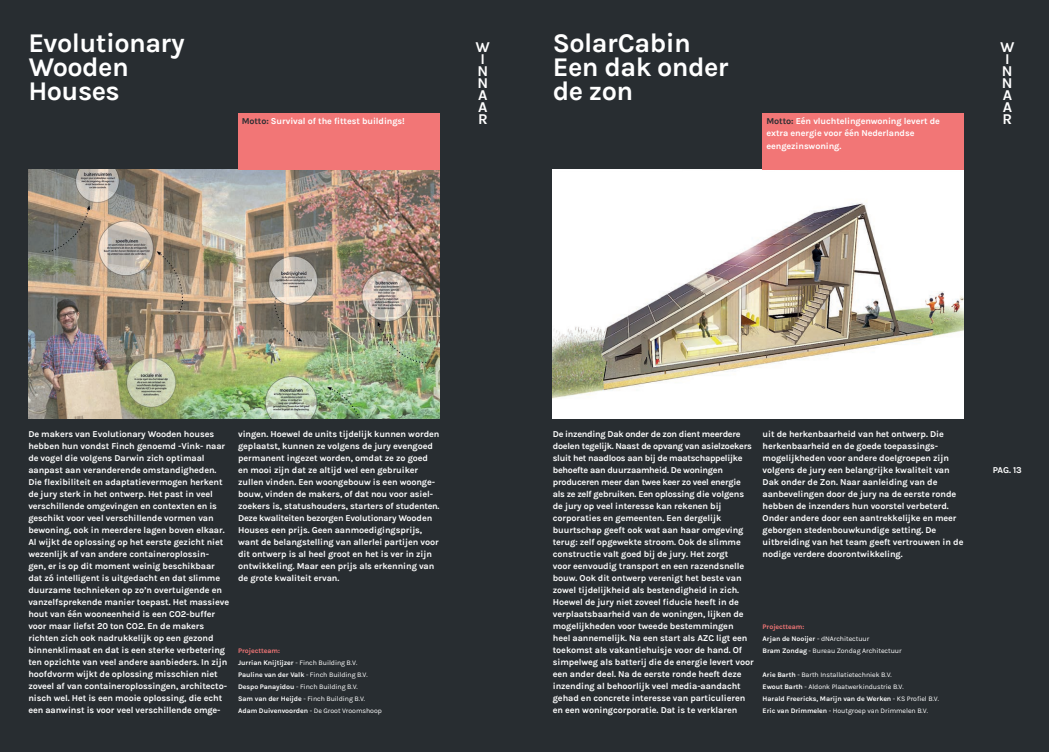
<style>
.page{position:relative;width:1049px;height:752px;background:#fff}
.page>*{position:absolute;margin:0;border:0;box-sizing:border-box;transform-origin:0 0}
.t1{font:700 27px/24px "Karla";letter-spacing:-.02em;color:#fff}
.t2{font:700 15px/12px "Karla";color:#fff}
.t3{font:700 9px/12px "Karla";letter-spacing:-.01em;color:#fff}
.t4{font:7px/12px "Karla";letter-spacing:-.01em;color:#fff}
.s1{color:#282d31}
.s2{font-weight:700;color:#f27676}
.s3{font-weight:700}
</style>
<div class="page">
<div style="left:0;top:0;width:1049px;height:751px;background:#282d31"></div>
<img style="left:553px;top:170px;width:411px;height:248px">
<img style="left:28px;top:170px;width:411px;height:248px">
<div style="left:238px;top:113px;width:201px;height:57px;background:#f27676"></div>
<div style="left:763px;top:113px;width:201px;height:57px;background:#f27676"></div>
<h1 class="t1" style="left:28px;top:31px;width:158px">Evolutionary<br>Wooden<br>Houses</h1>
<h1 class="t1" style="left:553px;top:31px;width:178px">SolarCabin<br>Een dak onder de zon</h1>
<h2 class="t2" style="left:476px;top:41px;width:16px">W<br>I<br>N<br>N<br>A<br>A<br>R</h2>
<p class="t3" style="left:242px;top:115px;width:165px"><span class="s1">Motto:</span> Survival of the fittest buildings!</p>
<p class="t3" style="left:766px;top:115px;width:175px"><span class="s1">Motto:</span> Eén vluchtelingenwoning levert de extra energie voor één Nederlandse eengezinswoning.</p>
<h2 class="t2" style="left:1000px;top:41px;width:16px">W<br>I<br>N<br>N<br>A<br>A<br>R</h2>
<p class="t3" style="left:28px;top:427px;width:202px">De makers van Evolutionary Wooden houses hebben hun vondst Finch genoemd -Vink- naar de vogel die volgens Darwin zich optimaal aanpast aan veranderende omstandigheden.<br>Die flexibiliteit en adaptatievermogen herkent de jury sterk in het ontwerp. Het past in veel verschillende omgevingen en contexten en is geschikt voor veel verschillende vormen van bewoning, ook in meerdere lagen boven elkaar.<br>Al wijkt de oplossing op het eerste gezicht niet wezenlijk af van andere containeroplossin-<br>gen, er is op dit moment weinig beschikbaar dat zó intelligent is uitgedacht en dat slimme duurzame technieken op zo’n overtuigende en vanzelfsprekende manier toepast. Het massieve hout van één wooneenheid is een CO2-buffer voor maar liefst 20 ton CO2. En de makers richten zich ook nadrukkelijk op een gezond binnenklimaat en dat is een sterke verbetering ten opzichte van veel andere aanbieders. In zijn hoofdvorm wijkt de oplossing misschien niet zoveel af van containeroplossingen, architecto&shy;nisch wel. Het is een mooie oplossing, die echt een aanwinst is voor veel verschillende omge-</p>
<p class="t3" style="left:238px;top:427px;width:203px">vingen. Hoewel de units tijdelijk kunnen worden geplaatst, kunnen ze volgens de jury evengoed permanent ingezet worden, omdat ze zo goed en mooi zijn dat ze altijd wel een gebruiker zullen vinden. Een woongebouw is een woonge&shy;bouw, vinden de makers, of dat nou voor asiel&shy;zoekers is, statushouders, starters of studenten.<br>Deze kwaliteiten bezorgen Evolutionary Wooden Houses een prijs. Geen aanmoedigingsprijs, want de belangstelling van allerlei partijen voor dit ontwerp is al heel groot en het is ver in zijn ontwikkeling. Maar een prijs als erkenning van de grote kwaliteit ervan.</p>
<p class="t4" style="left:238px;top:644px;width:145px"><span class="s2">Projectteam:<br></span><span class="s3">Jurrian Knijtijzer</span> - Finch Building B.V.<br><span class="s3">Pauline van der Valk</span> - Finch Building B.V.<br><span class="s3">Despo Panayidou</span> - Finch Building B.V.<br><span class="s3">Sam van der Heijde</span> - Finch Building B.V.<br><span class="s3">Adam Duivenvoorden</span> - De Groot Vroomshoop</p>
<p class="t3" style="left:553px;top:427px;width:202px">De inzending Dak onder de zon dient meerdere doelen tegelijk. Naast de opvang van asielzoekers sluit het naadloos aan bij de maatschappelijke behoefte aan duurzaamheid. De woningen produceren meer dan twee keer zo veel energie als ze zelf gebruiken. Een oplossing die volgens de jury op veel interesse kan rekenen bij corporaties en gemeenten. Een dergelijk buurtschap geeft ook wat aan haar omgeving terug: zelf opgewekte stroom. Ook de slimme constructie valt goed bij de jury. Het zorgt<br>voor eenvoudig transport en een razendsnelle bouw. Ook dit ontwerp verenigt het beste van zowel tijdelijkheid als bestendigheid in zich.<br>Hoewel de jury niet zoveel fiducie heeft in de verplaatsbaarheid van de woningen, lijken de mogelijkheden voor tweede bestemmingen<br>heel aannemelijk. Na een start als AZC ligt een toekomst als vakantiehuisje voor de hand. Of simpelweg als batterij die de energie levert voor een ander deel. Na de eerste ronde heeft deze inzending al behoorlijk veel media-aandacht gehad en concrete interesse van particulieren en een woningcorporatie. Dat is te verklaren</p>
<p class="t3" style="left:763px;top:427px;width:202px">uit de herkenbaarheid van het ontwerp. Die herkenbaarheid en de goede toepassings&shy;mogelijkheden voor andere doelgroepen zijn volgens de jury een belangrijke kwaliteit van Dak onder de Zon. Naar aanleiding van de aanbevelingen door de jury na de eerste ronde hebben de inzenders hun voorstel verbeterd.<br>Onder andere door een aantrekkelijke en meer geborgen stedenbouwkundige setting. De uitbreiding van het team geeft vertrouwen in de nodige verdere doorontwikkeling.</p>
<p class="t4" style="left:763px;top:620px;width:141px"><span class="s2">Projectteam:<br></span><span class="s3">Arjan de Nooijer</span> - dNArchitectuur<br><span class="s3">Bram Zondag</span> - Bureau Zondag Architectuur</p>
<p class="t4" style="left:763px;top:668px;width:178px"><span class="s3">Arie Barth</span> - Barth Installatietechniek B.V.<br><span class="s3">Ewout Barth</span> - Aldonk Plaatwerkindustrie B.V.<br><span class="s3">Harald Freericks, Marijn van de Werken</span> - KS Profiel B.V.<br><span class="s3">Eric van Drimmelen</span> - Houtgroep van Drimmelen B.V.</p>
<p class="t3" style="left:993px;top:463px;width:31px">PAG. 13</p>
</div>
